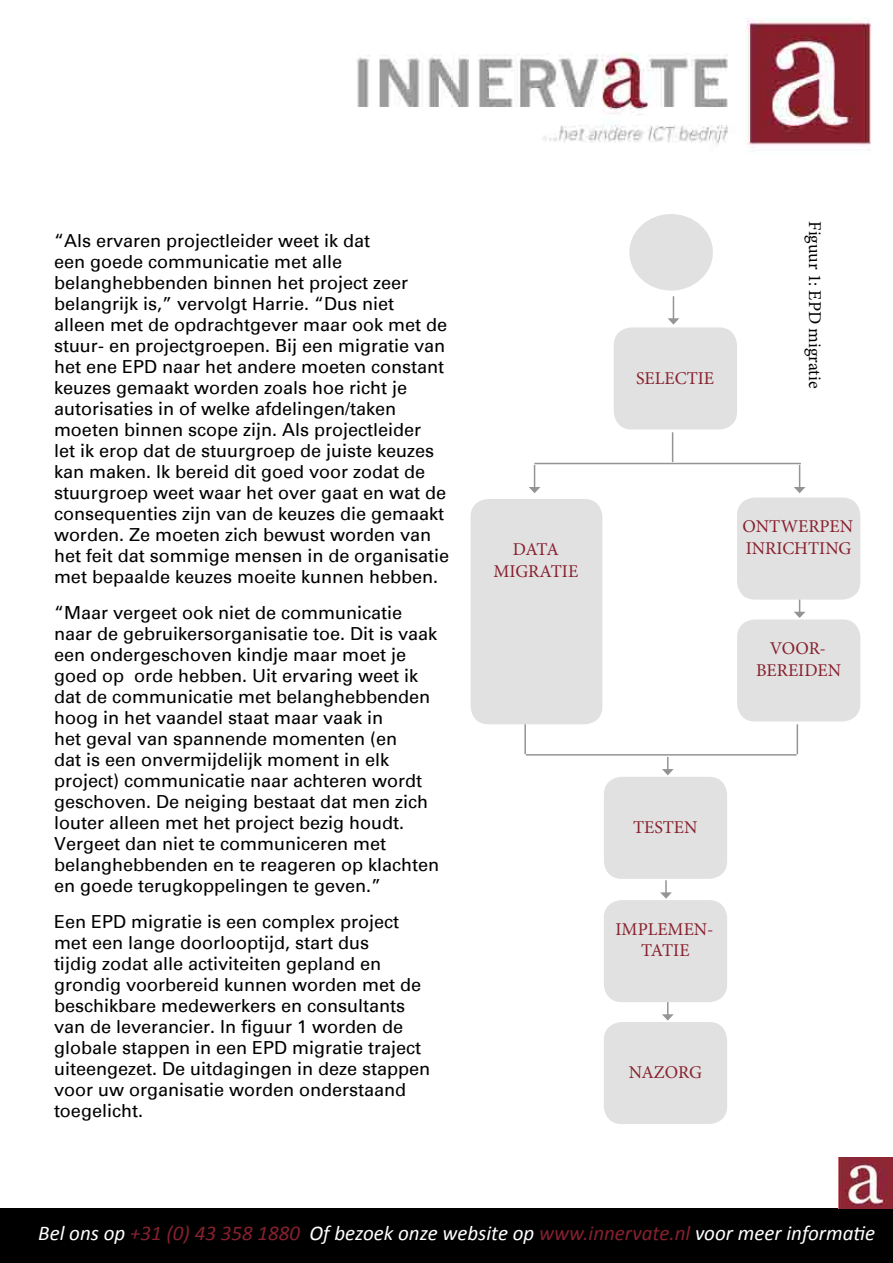
<style>
.page{position:relative;width:893px;height:1263px;background:#fff}
.page>*{position:absolute;margin:0;border:0;box-sizing:border-box;transform-origin:0 0}
.t1{font:italic 21px "Calibri";color:#fff}
.t2{font:18px/21px "Univers";color:#000}
.t3{font:18px/21.6px "Minion Pro";color:#87212e;text-align:center}
.t4{font:18px "Minion Pro";color:#000}
.s1{color:#87212e}
</style>
<div class="page">
<div style="left:0;top:1209px;width:893px;height:54px;background:#000"></div>
<img style="left:839px;top:1157px;width:54px;height:52px">
<img style="left:356px;top:18px;width:515px;height:134px">
<svg style="left:668px;top:296px;width:11px;height:29px"></svg>
<div style="left:614px;top:327px;width:123px;height:102px;background:#e1e1e1;border-radius:18px"></div>
<div style="left:737px;top:619px;width:123px;height:102px;background:#e1e1e1;border-radius:18px"></div>
<div style="left:737px;top:497px;width:123px;height:103px;background:#e1e1e1;border-radius:18px"></div>
<div style="left:604px;top:777px;width:123px;height:102px;background:#e1e1e1;border-radius:18px"></div>
<div style="left:604px;top:900px;width:123px;height:102px;background:#e1e1e1;border-radius:18px"></div>
<div style="left:471px;top:499px;width:131px;height:225px;background:#e1e1e1;border-radius:18px"></div>
<div style="left:604px;top:1022px;width:123px;height:102px;background:#e1e1e1;border-radius:18px"></div>
<hr style="left:534px;top:463px;width:267px;height:1px;background:#949494">
<svg style="left:529px;top:465px;width:11px;height:28px"></svg>
<svg style="left:794px;top:465px;width:11px;height:28px"></svg>
<hr style="left:672px;top:432px;width:1px;height:30px;background:#949494">
<svg style="left:794px;top:600px;width:11px;height:18px"></svg>
<hr style="left:526px;top:754px;width:271px;height:2px;background:#949494">
<hr style="left:524px;top:724px;width:2px;height:30px;background:#949494">
<hr style="left:797px;top:724px;width:1px;height:30px;background:#949494">
<div style="left:629px;top:214px;width:84px;height:77px;background:#e1e1e1;border-radius:50%"></div>
<svg style="left:662px;top:757px;width:12px;height:18px"></svg>
<svg style="left:660px;top:880px;width:12px;height:19px"></svg>
<svg style="left:662px;top:1002px;width:12px;height:18px"></svg>
<p class="t2" style="left:54px;top:230px;width:397px">“Als ervaren projectleider weet ik dat<br>een goede communicatie met alle belanghebbenden binnen het project zeer belangrijk is,” vervolgt Harrie. “Dus niet alleen met de opdrachtgever maar ook met de stuur- en projectgroepen. Bij een migratie van het ene EPD naar het andere moeten constant keuzes gemaakt worden zoals hoe richt je autorisaties in of welke afdelingen/taken moeten binnen scope zijn. Als projectleider<br>let ik erop dat de stuurgroep de juiste keuzes kan maken. Ik bereid dit goed voor zodat de stuurgroep weet waar het over gaat en wat de consequenties zijn van de keuzes die gemaakt worden. Ze moeten zich bewust worden van het feit dat sommige mensen in de organisatie met bepaalde keuzes moeite kunnen hebben.</p>
<p class="t2" style="left:54px;top:602px;width:387px">“Maar vergeet ook niet de communicatie naar de gebruikersorganisatie toe. Dit is vaak een ondergeschoven kindje maar moet je goed op orde hebben. Uit ervaring weet ik dat de communicatie met belanghebbenden hoog in het vaandel staat maar vaak in<br>het geval van spannende momenten (en<br>dat is een onvermijdelijk moment in elk project) communicatie naar achteren wordt geschoven. De neiging bestaat dat men zich louter alleen met het project bezig houdt.<br>Vergeet dan niet te communiceren met belanghebbenden en te reageren op klachten en goede terugkoppelingen te geven.”</p>
<p class="t2" style="left:54px;top:911px;width:378px">Een EPD migratie is een complex project met een lange doorlooptijd, start dus<br>tijdig zodat alle activiteiten gepland en grondig voorbereid kunnen worden met de beschikbare medewerkers en consultants van de leverancier. In figuur 1 worden de globale stappen in een EPD migratie traject uiteengezet. De uitdagingen in deze stappen voor uw organisatie worden onderstaand toegelicht.</p>
<p class="t3" style="left:493px;top:539px;width:86px">DATA<br>MIGRATIE</p>
<p class="t3" style="left:636px;top:367px;width:79px">SELECTIE</p>
<p class="t4" style="left:827px;top:221px;width:169px;rotate:90deg">Figuur 1: EPD migratie</p>
<p class="t3" style="left:742px;top:516px;width:112px;text-align:left">ONTWERPEN<br>INRICHTING</p>
<p class="t3" style="left:756px;top:638px;width:86px">VOOR-<br>BEREIDEN</p>
<p class="t3" style="left:633px;top:817px;width:66px">TESTEN</p>
<p class="t3" style="left:615px;top:918px;width:100px">IMPLEMEN-<br>TATIE</p>
<p class="t3" style="left:629px;top:1062px;width:75px">NAZORG</p>
<p class="t1" style="left:38px;top:1218px;width:838px">Bel ons op <span class="s1">+31 (0) 43 358 1880</span> Of bezoek onze website op <span class="s1">www.innervate.nl</span> voor meer informatie</p>
</div>
